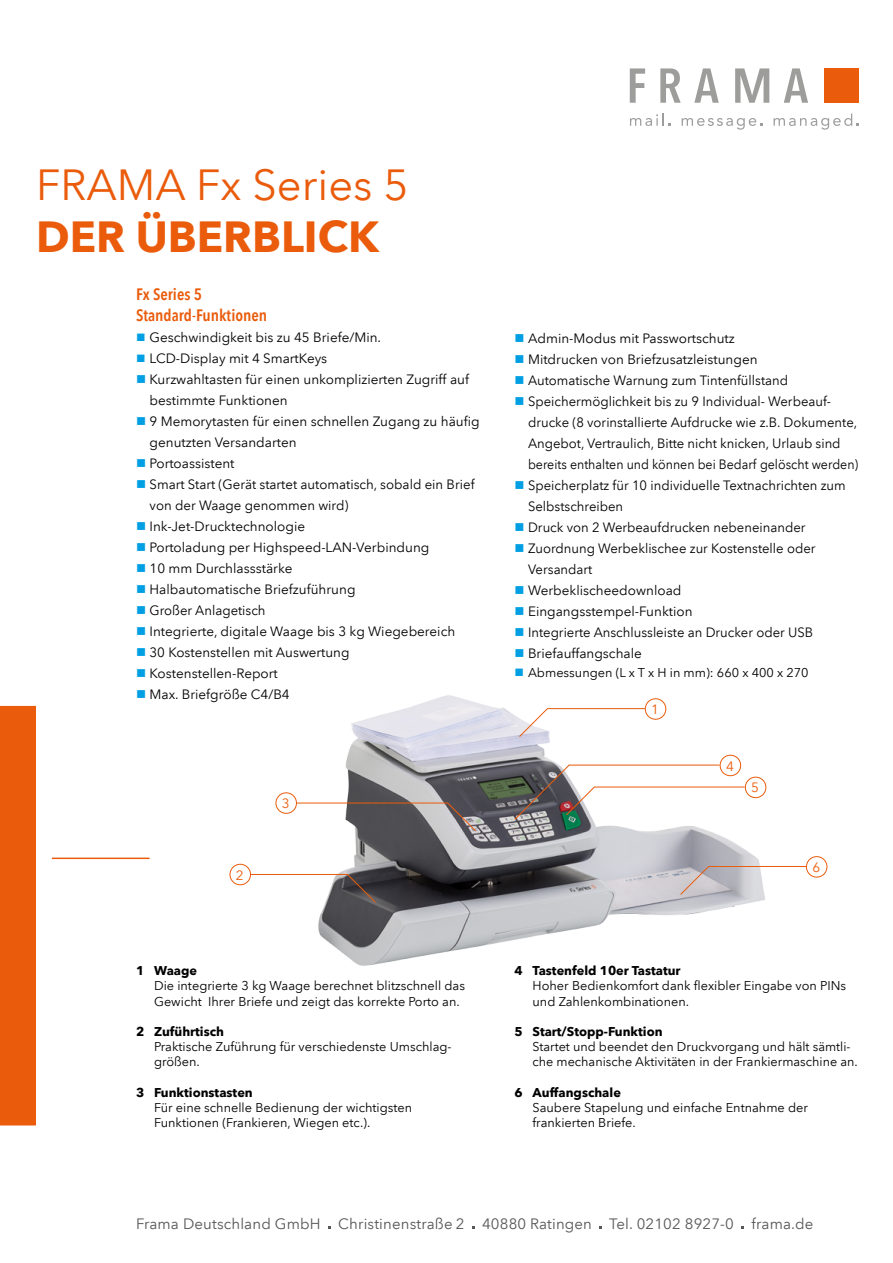
<style>
.page{position:relative;width:893px;height:1263px;background:#fff}
.page>*{position:absolute;margin:0;border:0;box-sizing:border-box;transform-origin:0 0}
.t1{font:43.5px "Avenir Next LT Pro";color:#ea5b0b}
.t2{font:700 43.5px "Avenir Next LT Pro";color:#ea5b0b}
.t3{font:600 condensed 16.5px/21px "Avenir Next LT Pro";color:#ea5b0b}
.t4{font:15px "Avenir Next LT Pro";letter-spacing:.01em;color:#575756}
.t5{font:13.5px/21px "Avenir Next LT Pro";color:#000}
.t6{font:13.5px "Avenir Next LT Pro";color:#ea5b0b}
.t7{font:12.75px/15.3px "Avenir Next LT Pro";color:#000}
.t8{font:700 12.75px "Avenir Next LT Pro";color:#000}
.s1{color:#009fe3}
</style>
<div class="page">
<div style="left:824px;top:68px;width:35px;height:35px;background:#ea5b0b"></div>
<svg style="left:630px;top:68px;width:15px;height:35px"></svg>
<svg style="left:660px;top:68px;width:21px;height:35px"></svg>
<svg style="left:694px;top:68px;width:25px;height:35px"></svg>
<svg style="left:784px;top:68px;width:24px;height:35px"></svg>
<svg style="left:735px;top:68px;width:34px;height:35px"></svg>
<svg style="left:630px;top:114px;width:41px;height:12px"></svg>
<svg style="left:682px;top:118px;width:80px;height:12px"></svg>
<svg style="left:773px;top:114px;width:86px;height:16px"></svg>
<div style="left:0;top:706px;width:36px;height:419px;background:#ea5b0b"></div>
<img style="left:275px;top:695px;width:491px;height:271px">
<hr style="left:52px;top:857px;width:98px;height:2px;background:#ea5b0b">
<svg style="left:518px;top:707px;width:31px;height:31px"></svg>
<div style="left:645px;top:699px;width:21px;height:20px;background:#fff;border-radius:50%"></div>
<div style="left:645px;top:698px;width:21px;height:22px;border:1px solid #ea5b0b;border-radius:50%"></div>
<hr style="left:547px;top:708px;width:98px;height:1px;background:#ea5b0b">
<svg style="left:680px;top:865px;width:30px;height:30px"></svg>
<div style="left:806px;top:856px;width:21px;height:21px;border:1px solid #ea5b0b;border-radius:50%"></div>
<hr style="left:708px;top:866px;width:98px;height:1px;background:#ea5b0b">
<div style="left:745px;top:777px;width:21px;height:21px;background:#fff;border-radius:50%"></div>
<div style="left:745px;top:777px;width:21px;height:21px;border:1px solid #ea5b0b;border-radius:50%"></div>
<hr style="left:594px;top:787px;width:151px;height:1px;background:#ea5b0b">
<svg style="left:346px;top:873px;width:31px;height:30px"></svg>
<div style="left:230px;top:864px;width:21px;height:21px;border:1px solid #ea5b0b;border-radius:50%"></div>
<hr style="left:250px;top:874px;width:98px;height:1px;background:#ea5b0b">
<svg style="left:446px;top:802px;width:31px;height:30px"></svg>
<div style="left:276px;top:793px;width:20px;height:20px;background:#fff;border-radius:50%"></div>
<div style="left:276px;top:792px;width:21px;height:22px;border:1px solid #ea5b0b;border-radius:50%"></div>
<hr style="left:297px;top:803px;width:151px;height:1px;background:#ea5b0b">
<svg style="left:514px;top:764px;width:81px;height:56px"></svg>
<div style="left:720px;top:755px;width:21px;height:21px;background:#fff;border-radius:50%"></div>
<div style="left:720px;top:755px;width:21px;height:21px;border:1px solid #ea5b0b;border-radius:50%"></div>
<hr style="left:569px;top:765px;width:150px;height:1px;background:#ea5b0b">
<h1 class="t1" style="left:36px;top:159px;width:374px">frama Fx Series 5</h1>
<h1 class="t2" style="left:36px;top:210px;width:339px">Der überblick</h1>
<p class="t3" style="left:136px;top:284px;width:133px">Fx Series 5<br>Standard-Funktionen</p>
<p class="t5" style="left:136px;top:327px;width:247px"><span class="s1">■</span> Geschwindigkeit bis zu 45 Briefe/Min.</p>
<p class="t5" style="left:136px;top:348px;width:193px"><span class="s1">■</span> LCD-Display mit 4 SmartKeys</p>
<p class="t5" style="left:150px;top:369px;width:321px;text-indent:-14px"><span class="s1">■</span> Kurzwahltasten für einen unkomplizierten Zugriff auf bestimmte Funktionen</p>
<p class="t5" style="left:150px;top:411px;width:332px;text-indent:-14px"><span class="s1">■</span> 9 Memorytasten für einen schnellen Zugang zu häufig genutzten Versandarten</p>
<p class="t5" style="left:136px;top:453px;width:100px"><span class="s1">■</span> Portoassistent</p>
<p class="t5" style="left:150px;top:474px;width:326px;text-indent:-14px"><span class="s1">■</span> Smart Start (Gerät startet automatisch, sobald ein Brief von der Waage genommen wird)</p>
<p class="t5" style="left:136px;top:516px;width:171px"><span class="s1">■</span> Ink-Jet-Drucktechnologie</p>
<p class="t5" style="left:136px;top:537px;width:295px"><span class="s1">■</span> Portoladung per Highspeed-LAN-Verbindung</p>
<p class="t5" style="left:136px;top:558px;width:158px"><span class="s1">■</span> 10 mm Durchlassstärke</p>
<p class="t5" style="left:136px;top:579px;width:221px"><span class="s1">■</span> Halbautomatische Briefzuführung</p>
<p class="t5" style="left:136px;top:600px;width:131px"><span class="s1">■</span> Großer Anlagetisch</p>
<p class="t5" style="left:136px;top:621px;width:321px"><span class="s1">■</span> Integrierte, digitale Waage bis 3 kg Wiegebereich</p>
<p class="t5" style="left:136px;top:642px;width:215px"><span class="s1">■</span> 30 Kostenstellen mit Auswertung</p>
<p class="t5" style="left:136px;top:663px;width:143px"><span class="s1">■</span> Kostenstellen-Report</p>
<p class="t5" style="left:136px;top:684px;width:155px"><span class="s1">■</span> Max. Briefgröße C4/B4</p>
<p class="t6" style="left:236px;top:867px;width:9px">2</p>
<p class="t6" style="left:282px;top:795px;width:9px">3</p>
<p class="t8" style="left:136px;top:963px;width:63px">1 Waage</p>
<p class="t7" style="left:154px;top:978px;width:312px">Die integrierte 3 kg Waage berechnet blitzschnell das<br>Gewicht Ihrer Briefe und zeigt das korrekte Porto an.</p>
<p class="t8" style="left:136px;top:1023px;width:89px">2 Zuführtisch</p>
<p class="t7" style="left:154px;top:1039px;width:299px">Praktische Zuführung für verschiedenste Umschlag&shy;größen.</p>
<p class="t8" style="left:136px;top:1084px;width:118px">3 Funktionstasten</p>
<p class="t7" style="left:154px;top:1100px;width:260px">Für eine schnelle Bedienung der wichtigsten<br>Funktionen (Frankieren, Wiegen etc.).</p>
<p class="t5" style="left:514px;top:327px;width:222px"><span class="s1">■</span> Admin-Modus mit Passwortschutz</p>
<p class="t5" style="left:514px;top:348px;width:245px"><span class="s1">■</span> Mitdrucken von Briefzusatzleistungen</p>
<p class="t5" style="left:514px;top:369px;width:275px"><span class="s1">■</span> Automatische Warnung zum Tintenfüllstand</p>
<p class="t5" style="left:528px;top:390px;width:332px;text-indent:-14px"><span class="s1">■</span> Speichermöglichkeit bis zu 9 Individual- Werbeauf&shy;drucke (8 vorinstallierte Aufdrucke wie z.B. Dokumente, Angebot, Vertraulich, Bitte nicht knicken, Urlaub sind bereits enthalten und können bei Bedarf gelöscht werden)</p>
<p class="t5" style="left:528px;top:474px;width:319px;text-indent:-14px"><span class="s1">■</span> Speicherplatz für 10 individuelle Textnachrichten zum<br>Selbstschreiben</p>
<p class="t5" style="left:514px;top:516px;width:292px"><span class="s1">■</span> Druck von 2 Werbeaufdrucken nebeneinander</p>
<p class="t5" style="left:528px;top:537px;width:289px;text-indent:-14px"><span class="s1">■</span> Zuordnung Werbeklischee zur Kostenstelle oder<br>Versandart</p>
<p class="t5" style="left:514px;top:579px;width:168px"><span class="s1">■</span> Werbeklischeedownload</p>
<p class="t5" style="left:514px;top:600px;width:180px"><span class="s1">■</span> Eingangsstempel-Funktion</p>
<p class="t5" style="left:514px;top:621px;width:300px"><span class="s1">■</span> Integrierte Anschlussleiste an Drucker oder USB</p>
<p class="t5" style="left:514px;top:642px;width:129px"><span class="s1">■</span> Briefauffangschale</p>
<p class="t7" style="left:514px;top:665px;width:296px"><span class="s1">■</span> Abmessungen (L x T x H in mm): 660 x 400 x 270</p>
<p class="t6" style="left:651px;top:701px;width:9px">1</p>
<p class="t6" style="left:726px;top:758px;width:9px">4</p>
<p class="t6" style="left:751px;top:780px;width:9px">5</p>
<p class="t6" style="left:812px;top:859px;width:9px">6</p>
<p class="t8" style="left:514px;top:963px;width:168px">4 Tastenfeld 10er Tastatur</p>
<p class="t7" style="left:532px;top:978px;width:315px">Hoher Bedienkomfort dank flexibler Eingabe von PINs und Zahlenkombinationen.</p>
<p class="t8" style="left:514px;top:1023px;width:150px">5 Start/Stopp-Funktion</p>
<p class="t7" style="left:532px;top:1039px;width:327px">Startet und beendet den Druckvorgang und hält sämtli&shy;che mechanische Aktivitäten in der Frankiermaschine an.</p>
<p class="t8" style="left:514px;top:1084px;width:108px">6 Auffangschale</p>
<p class="t7" style="left:532px;top:1100px;width:277px">Saubere Stapelung und einfache Entnahme der frankierten Briefe.</p>
<p class="t4" style="left:136px;top:1215px;width:679px">Frama Deutschland GmbH Christinenstraße 2 40880 Ratingen tel. 02102 8927-0 frama.de</p>
</div>
